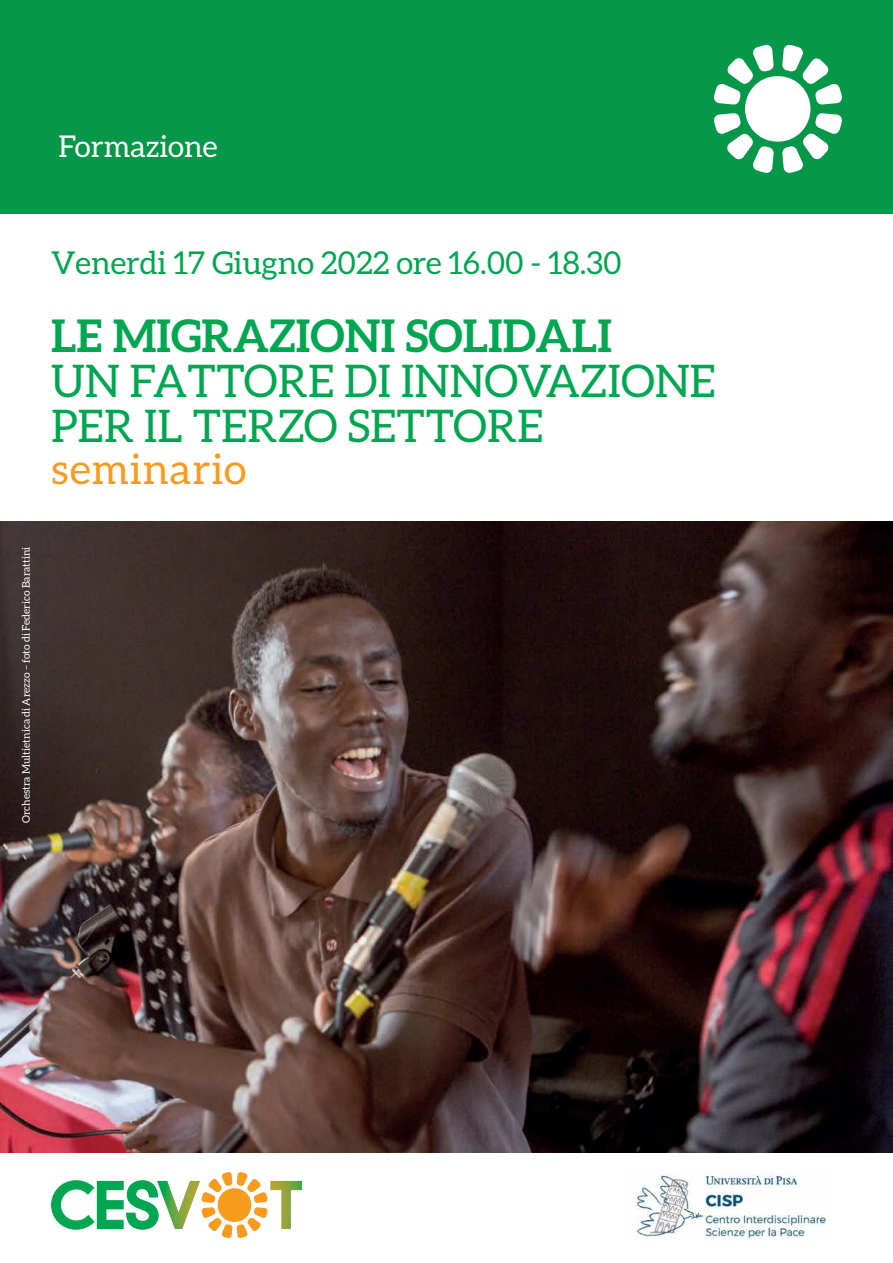
<style>
.page{position:relative;width:893px;height:1263px;background:#fff}
.page>*{position:absolute;margin:0;border:0;box-sizing:border-box;transform-origin:0 0}
.t1{font:45px/45px "Aleo";color:#00a750}
.t2{font:700 45px "Aleo";color:#00a750}
.t3{font:42px "Aleo";letter-spacing:.02em;color:#f89a1c}
.t4{font:31.5px "Aleo";color:#00a750}
.t5{font:30px "Aleo";color:#fff}
.t6{font:10.5px "Aleo";color:#fff}
</style>
<div class="page">
<div style="left:0;top:0;width:893px;height:214px;background:#069748"></div>
<div style="left:745px;top:76px;width:65px;height:66px;background:#fff;border-radius:50%"></div>
<svg style="left:713px;top:113px;width:61px;height:60px"></svg>
<svg style="left:782px;top:44px;width:60px;height:61px"></svg>
<svg style="left:713px;top:44px;width:61px;height:61px"></svg>
<svg style="left:782px;top:113px;width:60px;height:60px"></svg>
<svg style="left:51px;top:1172px;width:251px;height:66px"></svg>
<img style="left:0;top:522px;width:893px;height:630px">
<img style="left:635px;top:1174px;width:191px;height:65px">
<h3 class="t5" style="left:58px;top:129px;width:161px">Formazione</h3>
<h3 class="t4" style="left:51px;top:245px;width:572px">Venerdi 17 Giugno 2022 ore 16.00 - 18.30</h3>
<h1 class="t2" style="left:51px;top:310px;width:562px">LE MIGRAZIONI SOLIDALI</h1>
<h1 class="t1" style="left:51px;top:358px;width:666px">UN FATTORE DI INNOVAZIONE<br>PER IL TERZO SETTORE</h1>
<h2 class="t3" style="left:51px;top:445px;width:197px">seminario</h2>
<p class="t6" style="left:20px;top:823px;width:278px;rotate:-90deg">Orchestra Multietnica di Arezzo – foto di Federico Barattini</p>
</div>
